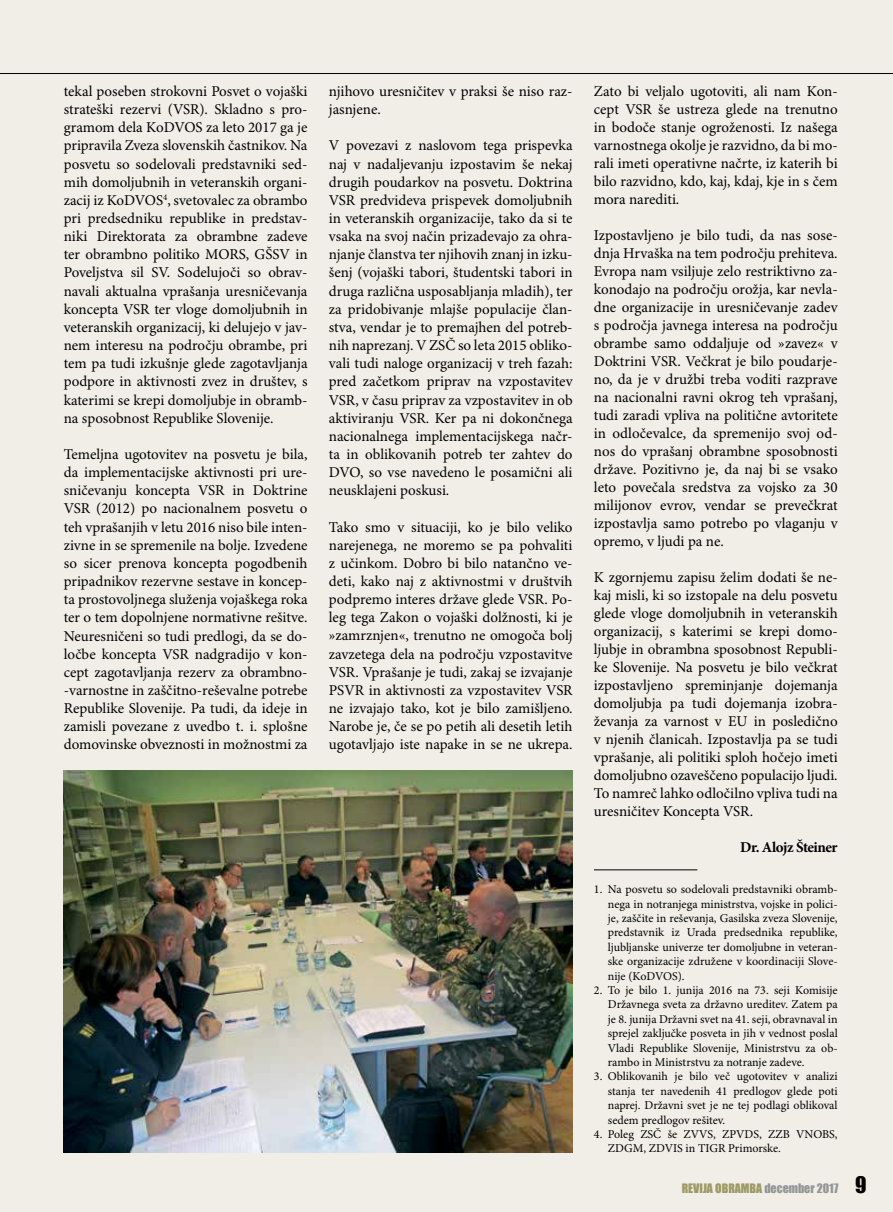
<style>
.page{position:relative;width:893px;height:1212px;background:#f0eee7}
.page>*{position:absolute;margin:0;border:0;box-sizing:border-box;transform-origin:0 0}
.t1{font:15px/18.1px "Minion Pro";color:#000;text-align:justify}
.t2{font:700 15px "Minion Pro";letter-spacing:-.03em;color:#000}
.t3{font:12px/14.4px "Minion Pro";color:#000;text-align:justify}
.t4{font:12px "Impact";color:#9c9a65}
.s1{color:#939598}
.s2{font-size:21px;color:#000}
</style>
<div class="page">
<hr style="left:0;top:73px;width:893px;height:1px;background:#000">
<img style="left:64px;top:771px;width:509px;height:381px">
<hr style="left:594px;top:869px;width:103px;height:1px;background:#000">
<p class="t1" style="left:64px;top:83px;width:245px">tekal poseben strokovni Posvet o vojaški strateški rezervi (VSR). Skladno s pro&shy;gramom dela KoDVOS za leto 2017 ga je pripravila Zveza slovenskih častnikov. Na posvetu so sodelovali predstavniki sed&shy;mih domoljubnih in veteranskih organi&shy;zacij iz KoDVOS<sup>4</sup>, svetovalec za obrambo pri predsedniku republike in predstav&shy;niki Direktorata za obrambne zadeve ter obrambno politiko MORS, GŠSV in Poveljstva sil SV. Sodelujoči so obrav&shy;navali aktualna vprašanja uresničevanja koncepta VSR ter vloge domoljubnih in veteranskih organizacij, ki delujejo v jav&shy;nem interesu na področju obrambe, pri tem pa tudi izkušnje glede zagotavljanja podpore in aktivnosti zvez in društev, s katerimi se krepi domoljubje in obramb&shy;na sposobnost Republike Slovenije.</p>
<p class="t1" style="left:64px;top:446px;width:245px">Temeljna ugotovitev na posvetu je bila, da implementacijske aktivnosti pri ure&shy;sničevanju koncepta VSR in Doktrine VSR (2012) po nacionalnem posvetu o teh vprašanjih v letu 2016 niso bile inten&shy;zivne in se spremenile na bolje. Izvedene so sicer prenova koncepta pogodbenih pripadnikov rezervne sestave in koncep&shy;ta prostovoljnega služenja vojaškega roka ter o tem dopolnjene normativne rešitve.<br>Neuresničeni so tudi predlogi, da se do&shy;ločbe koncepta VSR nadgradijo v kon&shy;cept zagotavljanja rezerv za obrambno--varnostne in zaščitno-reševalne potrebe Republike Slovenije. Pa tudi, da ideje in zamisli povezane z uvedbo t. i. splošne domovinske obveznosti in možnostmi za</p>
<p class="t1" style="left:329px;top:83px;width:245px">njihovo uresničitev v praksi še niso raz&shy;jasnjene.</p>
<p class="t1" style="left:329px;top:137px;width:245px">V povezavi z naslovom tega prispevka naj v nadaljevanju izpostavim še nekaj drugih poudarkov na posvetu. Doktrina VSR predvideva prispevek domoljubnih in veteranskih organizacije, tako da si te vsaka na svoj način prizadevajo za ohra&shy;njanje članstva ter njihovih znanj in izku&shy;šenj (vojaški tabori, študentski tabori in druga različna usposabljanja mladih), ter za pridobivanje mlajše populacije član&shy;stva, vendar je to premajhen del potreb&shy;nih naprezanj. V ZSČ so leta 2015 obliko&shy;vali tudi naloge organizacij v treh fazah: pred začetkom priprav na vzpostavitev VSR, v času priprav za vzpostavitev in ob aktiviranju VSR. Ker pa ni dokončnega nacionalnega implementacijskega načr&shy;ta in oblikovanih potreb ter zahtev do DVO, so vse navedeno le posamični ali neusklajeni poskusi.</p>
<p class="t1" style="left:329px;top:518px;width:245px">Tako smo v situaciji, ko je bilo veliko narejenega, ne moremo se pa pohvaliti z učinkom. Dobro bi bilo natančno ve&shy;deti, kako naj z aktivnostmi v društvih podpremo interes države glede VSR. Po&shy;leg tega Zakon o vojaški dolžnosti, ki je »zamrznjen«, trenutno ne omogoča bolj zavzetega dela na področju vzpostavitve VSR. Vprašanje je tudi, zakaj se izvajanje PSVR in aktivnosti za vzpostavitev VSR ne izvajajo tako, kot je bilo zamišljeno.<br>Narobe je, če se po petih ali desetih letih ugotavljajo iste napake in se ne ukrepa.</p>
<p class="t1" style="left:594px;top:83px;width:245px">Zato bi veljalo ugotoviti, ali nam Kon&shy;cept VSR še ustreza glede na trenutno in bodoče stanje ogroženosti. Iz našega varnostnega okolje je razvidno, da bi mo&shy;rali imeti operativne načrte, iz katerih bi bilo razvidno, kdo, kaj, kdaj, kje in s čem mora narediti.</p>
<p class="t1" style="left:594px;top:227px;width:245px">Izpostavljeno je bilo tudi, da nas sose&shy;dnja Hrvaška na tem področju prehiteva.<br>Evropa nam vsiljuje zelo restriktivno za&shy;konodajo na področju orožja, kar nevla&shy;dne organizacije in uresničevanje zadev s področja javnega interesa na področju obrambe samo oddaljuje od »zavez« v Doktrini VSR. Večkrat je bilo poudarje&shy;no, da je v družbi treba voditi razprave na nacionalni ravni okrog teh vprašanj, tudi zaradi vpliva na politične avtoritete in odločevalce, da spremenijo svoj od&shy;nos do vprašanj obrambne sposobnosti države. Pozitivno je, da naj bi se vsako leto povečala sredstva za vojsko za 30 milijonov evrov, vendar se prevečkrat izpostavlja samo potrebo po vlaganju v opremo, v ljudi pa ne.</p>
<p class="t1" style="left:594px;top:569px;width:245px">K zgornjemu zapisu želim dodati še ne&shy;kaj misli, ki so izstopale na delu posvetu glede vloge domoljubnih in veteranskih organizacij, s katerimi se krepi domo&shy;ljubje in obrambna sposobnost Republi&shy;ke Slovenije. Na posvetu je bilo večkrat izpostavljeno spreminjanje dojemanja domoljubja pa tudi dojemanja izobra&shy;ževanja za varnost v EU in posledično v njenih članicah. Izpostavlja pa se tudi vprašanje, ali politiki sploh hočejo imeti domoljubno ozaveščeno populacijo ljudi.<br>To namreč lahko odločilno vpliva tudi na uresničitev Koncepta VSR.</p>
<p class="t2" style="left:740px;top:838px;width:99px">Dr. Alojz Šteiner</p>
<p class="t3" style="left:608px;top:882px;width:231px;text-indent:-14px">1. Na posvetu so sodelovali predstavniki obramb&shy;nega in notranjega ministrstva, vojske in polici&shy;je, zaščite in reševanja, Gasilska zveza Slovenije, predstavnik iz Urada predsednika republike, ljubljanske univerze ter domoljubne in veteran&shy;ske organizacije združene v koordinaciji Slove&shy;nije (KoDVOS).</p>
<p class="t3" style="left:608px;top:983px;width:231px;text-indent:-14px">2. To je bilo 1. junija 2016 na 73. seji Komisije Državnega sveta za državno ureditev. Zatem pa je 8. junija Državni svet na 41. seji, obravnaval in sprejel zaključke posveta in jih v vednost poslal Vladi Republike Slovenije, Ministrstvu za ob&shy;rambo in Ministrstvu za notranje zadeve.</p>
<p class="t3" style="left:608px;top:1070px;width:231px;text-indent:-14px">3. Oblikovanih je bilo več ugotovitev v analizi stanja ter navedenih 41 predlogov glede poti naprej. Državni svet je ne tej podlagi oblikoval sedem predlogov rešitev.</p>
<p class="t3" style="left:608px;top:1127px;width:231px;text-indent:-14px">4. Poleg ZSČ še ZVVS, ZPVDS, ZZB VNOBS,<br>ZDGM, ZDVIS in TIGR Primorske.</p>
<p class="t4" style="left:682px;top:1178px;width:186px">REVIJA OBRAMBA <span class="s1">december 2017</span> <span class="s2">9</span></p>
</div>
